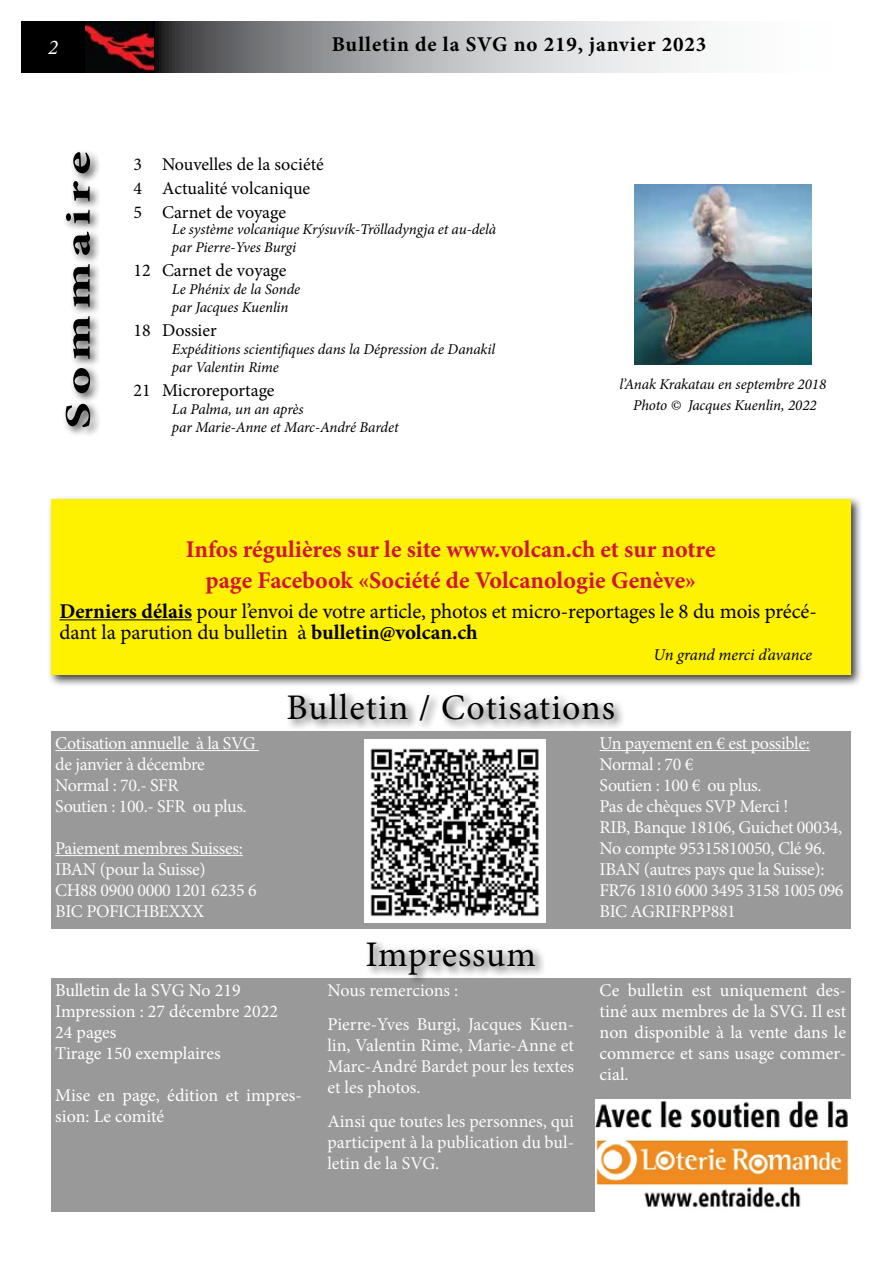
<style>
.page{position:relative;width:893px;height:1263px;background:#fff}
.page>*{position:absolute;margin:0;border:0;box-sizing:border-box;transform-origin:0 0}
.t1{font:36px "Minion Pro";letter-spacing:.03em;color:#000}
.t2{font:700 36px "Minion Pro";letter-spacing:.12em;color:#000;scale:1.5 1}
.t3{font:700 24px/31.2px "Minion Pro";color:#d2133e;text-align:center}
.t4{font:21px/21px "Minion Pro";letter-spacing:-.005em;color:#000}
.t5{font:700 21px "Minion Pro";letter-spacing:.04em;color:#000}
.t6{font:italic 21px "Minion Pro";color:#fff}
.t7{font:18px/21px "Minion Pro";letter-spacing:-.02em;color:#fbfbfb}
.t8{font:18px/21px "Minion Pro";color:#fff}
.t9{font:18px/23.7px "Minion Pro";color:#000}
.t10{font:italic 16.5px "Minion Pro";letter-spacing:-.005em;color:#000}
.t11{font:italic 15px/18px "Minion Pro";letter-spacing:-.005em;color:#000}
.s1{font-weight:700}
</style>
<div class="page">
<div style="left:51px;top:731px;width:799px;height:198px;background:#999"></div>
<div style="left:51px;top:979px;width:799px;height:233px;background:#999"></div>
<img style="left:595px;top:1099px;width:255px;height:113px">
<hr style="left:600px;top:750px;width:210px;height:1px;background:#fbfbfb">
<hr style="left:55px;top:750px;width:204px;height:1px;background:#fbfbfb">
<hr style="left:55px;top:855px;width:188px;height:1px;background:#fbfbfb">
<div style="left:62px;top:148px;width:40px;height:290px;background:#000;opacity:.75"></div>
<div style="left:364px;top:938px;width:183px;height:48px;background:#000;opacity:.75"></div>
<div style="left:285px;top:690px;width:340px;height:42px;background:#000;opacity:.75"></div>
<div style="left:47px;top:496px;width:816px;height:192px;background:#000;opacity:.75"></div>
<div style="left:51px;top:500px;width:799px;height:175px;background:#fff200"></div>
<hr style="left:60px;top:619px;width:132px;height:1px;background:#000">
<img style="left:634px;top:185px;width:177px;height:180px">
<svg style="left:21px;top:21px;width:674px;height:51px;background:#98999b"></svg>
<img style="left:85px;top:21px;width:68px;height:51px">
<img style="left:364px;top:739px;width:181px;height:184px">
<p class="t6" style="left:48px;top:33px;width:12px">2</p>
<p class="t5" style="left:332px;top:30px;width:376px">Bulletin de la SVG no 219, janvier 2023</p>
<h1 class="t2" style="left:53px;top:429px;width:187px;rotate:-90deg">Sommaire</h1>
<p class="t9" style="left:134px;top:153px;width:192px">3 Nouvelles de la société<br>4 Actualité volcanique<br>5 Carnet de voyage</p>
<p class="t11" style="left:172px;top:221px;width:326px">Le système volcanique Krýsuvík-Trölladyngja et au-delà par Pierre-Yves Burgi</p>
<p class="t9" style="left:134px;top:259px;width:155px">12 Carnet de voyage</p>
<p class="t11" style="left:172px;top:280px;width:130px">Le Phénix de la Sonde par Jacques Kuenlin</p>
<p class="t9" style="left:134px;top:318px;width:85px">18 Dossier</p>
<p class="t11" style="left:172px;top:340px;width:325px">Expéditions scientifiques dans la Dépression de Danakil par Valentin Rime</p>
<p class="t9" style="left:134px;top:378px;width:143px">21 Microreportage</p>
<p class="t11" style="left:172px;top:400px;width:228px">La Palma, un an après<br>par Marie-Anne et Marc-André Bardet</p>
<p class="t11" style="left:620px;top:374px;width:208px;line-height:21px;text-align:center">l’Anak Krakatau en septembre 2018<br>Photo © Jacques Kuenlin, 2022</p>
<h2 class="t3" style="left:186px;top:533px;width:531px">Infos régulières sur le site www.volcan.ch et sur notre page Facebook «Société de Volcanologie Genève»</h2>
<p class="t4" style="left:60px;top:601px;width:759px"><span class="s1">Derniers délais</span> pour l’envoi de votre article, photos et micro-reportages le 8 du mois précé&shy;dant la parution du bulletin à <span class="s1">bulletin@volcan.ch</span></p>
<p class="t10" style="left:654px;top:643px;width:160px">Un grand merci d’avance</p>
<p class="t7" style="left:55px;top:733px;width:202px">Cotisation annuelle à la SVG de janvier à décembre<br>Normal : 70.- SFR<br>Soutien : 100.- SFR ou plus.</p>
<p class="t7" style="left:55px;top:838px;width:203px">Paiement membres Suisses:<br>IBAN (pour la Suisse)<br>CH88 0900 0000 1201 6235 6<br>BIC POFICHBEXXX</p>
<h1 class="t1" style="left:287px;top:683px;width:330px">Bulletin / Cotisations</h1>
<h1 class="t1" style="left:365px;top:930px;width:172px">Impressum</h1>
<p class="t7" style="left:600px;top:733px;width:245px">Un payement en € est possible:<br>Normal : 70 €<br>Soutien : 100 € ou plus.<br>Pas de chèques SVP Merci !<br>RIB, Banque 18106, Guichet 00034,<br>No compte 95315810050, Clé 96.<br>IBAN (autres pays que la Suisse):<br>FR76 1810 6000 3495 3158 1005 096<br>BIC AGRIFRPP881</p>
<p class="t8" style="left:55px;top:980px;width:224px">Bulletin de la SVG No 219<br>Impression : 27 décembre 2022<br>24 pages<br>Tirage 150 exemplaires</p>
<p class="t8" style="left:55px;top:1085px;width:248px">Mise en page, édition et impres&shy;sion: Le comité</p>
<p class="t7" style="left:327px;top:974px;width:248px;line-height:33.8px">Nous remercions :<br>Pierre-Yves Burgi, Jacques Kuen-</p>
<p class="t7" style="left:327px;top:1035px;width:248px;text-align:justify">lin, Valentin Rime, Marie-Anne et Marc-André Bardet pour les textes et les photos.</p>
<p class="t7" style="left:327px;top:1110px;width:248px;text-align:justify">Ainsi que toutes les personnes, qui participent à la publication du bul&shy;letin de la SVG.</p>
<p class="t8" style="left:600px;top:980px;width:248px;text-align:justify">Ce bulletin est uniquement des&shy;tiné aux membres de la SVG. Il est non disponible à la vente dans le commerce et sans usage commer&shy;cial.</p>
</div>
